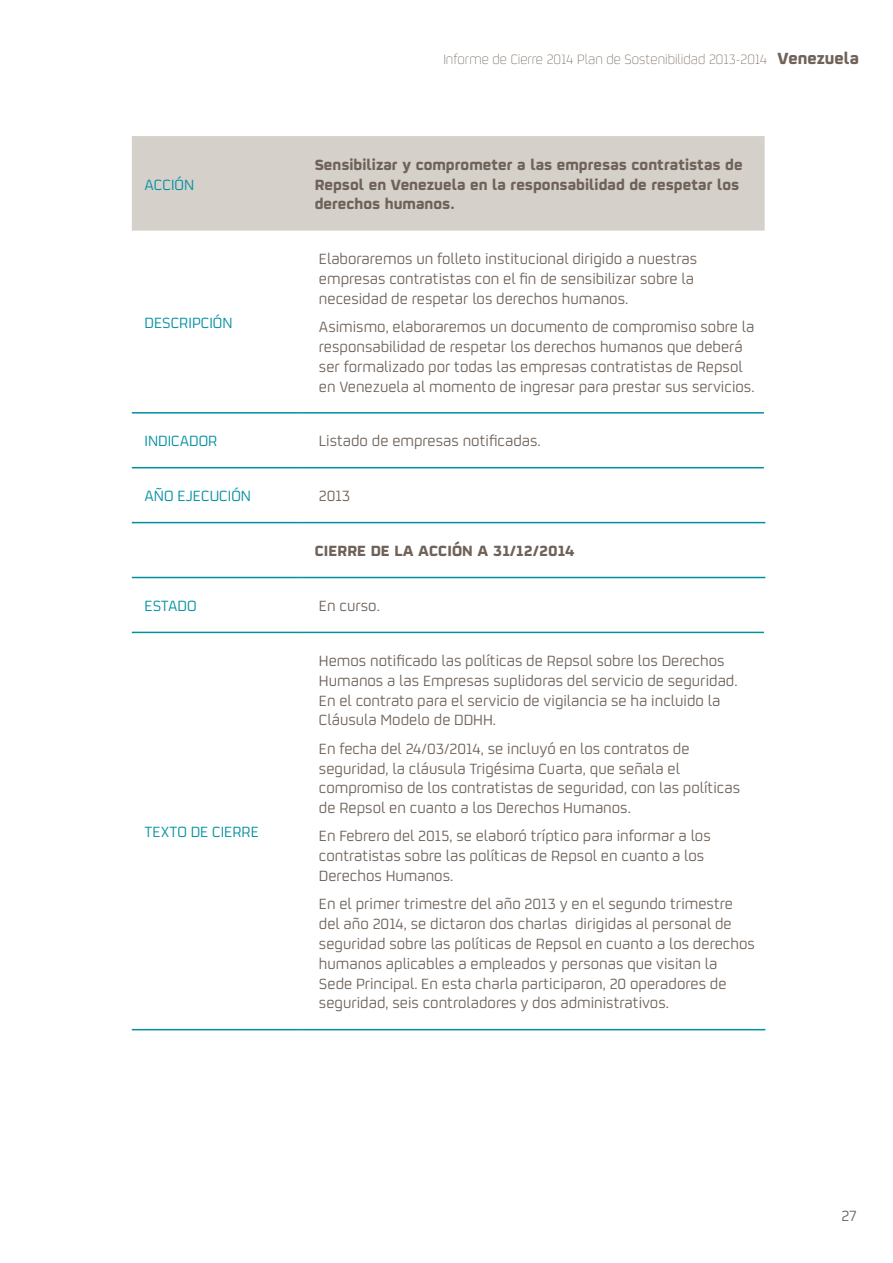
<style>
.page{position:relative;width:893px;height:1263px;background:#fff}
.page>*{position:absolute;margin:0;border:0;box-sizing:border-box;transform-origin:0 0}
.t1{font:16.5px/19.8px "Repsol";color:#6e6259}
.t2{font:700 16.5px/19.8px "Repsol";color:#6e6259}
.t3{font:16.5px "Repsol";color:#0090a1}
.t4{font:300 15px "Repsol";color:#6e6259}
.s1{font-weight:700;font-size:18px}
</style>
<div class="page">
<div style="left:132px;top:136px;width:633px;height:95px;background:#d5d0ca"></div>
<hr style="left:302px;top:412px;width:462px;height:2px;background:#0090a1">
<hr style="left:302px;top:467px;width:462px;height:1px;background:#0090a1">
<hr style="left:302px;top:577px;width:463px;height:1px;background:#0090a1">
<hr style="left:302px;top:632px;width:462px;height:1px;background:#0090a1">
<hr style="left:132px;top:412px;width:170px;height:2px;background:#0090a1">
<hr style="left:132px;top:467px;width:170px;height:1px;background:#0090a1">
<hr style="left:132px;top:522px;width:170px;height:1px;background:#0090a1">
<hr style="left:302px;top:522px;width:463px;height:1px;background:#0090a1">
<hr style="left:132px;top:577px;width:170px;height:1px;background:#0090a1">
<hr style="left:132px;top:632px;width:170px;height:1px;background:#0090a1">
<hr style="left:132px;top:1029px;width:170px;height:1px;background:#0090a1">
<hr style="left:302px;top:1029px;width:463px;height:1px;background:#0090a1">
<p class="t3" style="left:145px;top:173px;width:51px">ACCIÓN</p>
<p class="t3" style="left:145px;top:311px;width:90px">DESCRIPCIÓN</p>
<p class="t4" style="left:443px;top:49px;width:417px">Informe de Cierre 2014 Plan de Sostenibilidad 2013-2014 <span class="s1">Venezuela</span></p>
<p class="t2" style="left:315px;top:152px;width:430px">Sensibilizar y comprometer a las empresas contratistas de<br>Repsol en Venezuela en la responsabilidad de respetar los derechos humanos.</p>
<p class="t1" style="left:319px;top:248px;width:380px">Elaboraremos un folleto institucional dirigido a nuestras empresas contratistas con el fin de sensibilizar sobre la necesidad de respetar los derechos humanos.</p>
<p class="t1" style="left:319px;top:316px;width:437px">Asimismo, elaboraremos un documento de compromiso sobre la responsabilidad de respetar los derechos humanos que deberá ser formalizado por todas las empresas contratistas de Repsol en Venezuela al momento de ingresar para prestar sus servicios.</p>
<p class="t3" style="left:145px;top:430px;width:74px">INDICADOR</p>
<p class="t1" style="left:319px;top:430px;width:223px">Listado de empresas notificadas.</p>
<p class="t3" style="left:145px;top:485px;width:108px">AÑO EJECUCIÓN</p>
<p class="t1" style="left:319px;top:485px;width:33px">2013</p>
<p class="t2" style="left:315px;top:539px;width:262px">CIERRE DE LA ACCIÓN A 31/12/2014</p>
<p class="t3" style="left:145px;top:595px;width:53px">ESTADO</p>
<p class="t1" style="left:319px;top:595px;width:62px">En curso.</p>
<p class="t3" style="left:145px;top:821px;width:116px">TEXTO DE CIERRE</p>
<p class="t1" style="left:319px;top:650px;width:420px">Hemos notificado las políticas de Repsol sobre los Derechos Humanos a las Empresas suplidoras del servicio de seguridad.<br>En el contrato para el servicio de vigilancia se ha incluido la Cláusula Modelo de DDHH.</p>
<p class="t1" style="left:319px;top:737px;width:423px">En fecha del 24/03/2014, se incluyó en los contratos de seguridad, la cláusula Trigésima Cuarta, que señala el compromiso de los contratistas de seguridad, con las políticas de Repsol en cuanto a los Derechos Humanos.</p>
<p class="t1" style="left:319px;top:825px;width:393px">En Febrero del 2015, se elaboró tríptico para informar a los contratistas sobre las políticas de Repsol en cuanto a los<br>Derechos Humanos.</p>
<p class="t1" style="left:319px;top:893px;width:437px">En el primer trimestre del año 2013 y en el segundo trimestre del año 2014, se dictaron dos charlas dirigidas al personal de seguridad sobre las políticas de Repsol en cuanto a los derechos humanos aplicables a empleados y personas que visitan la Sede Principal. En esta charla participaron, 20 operadores de seguridad, seis controladores y dos administrativos.</p>
<p class="t1" style="left:841px;top:1205px;width:17px">27</p>
</div>
